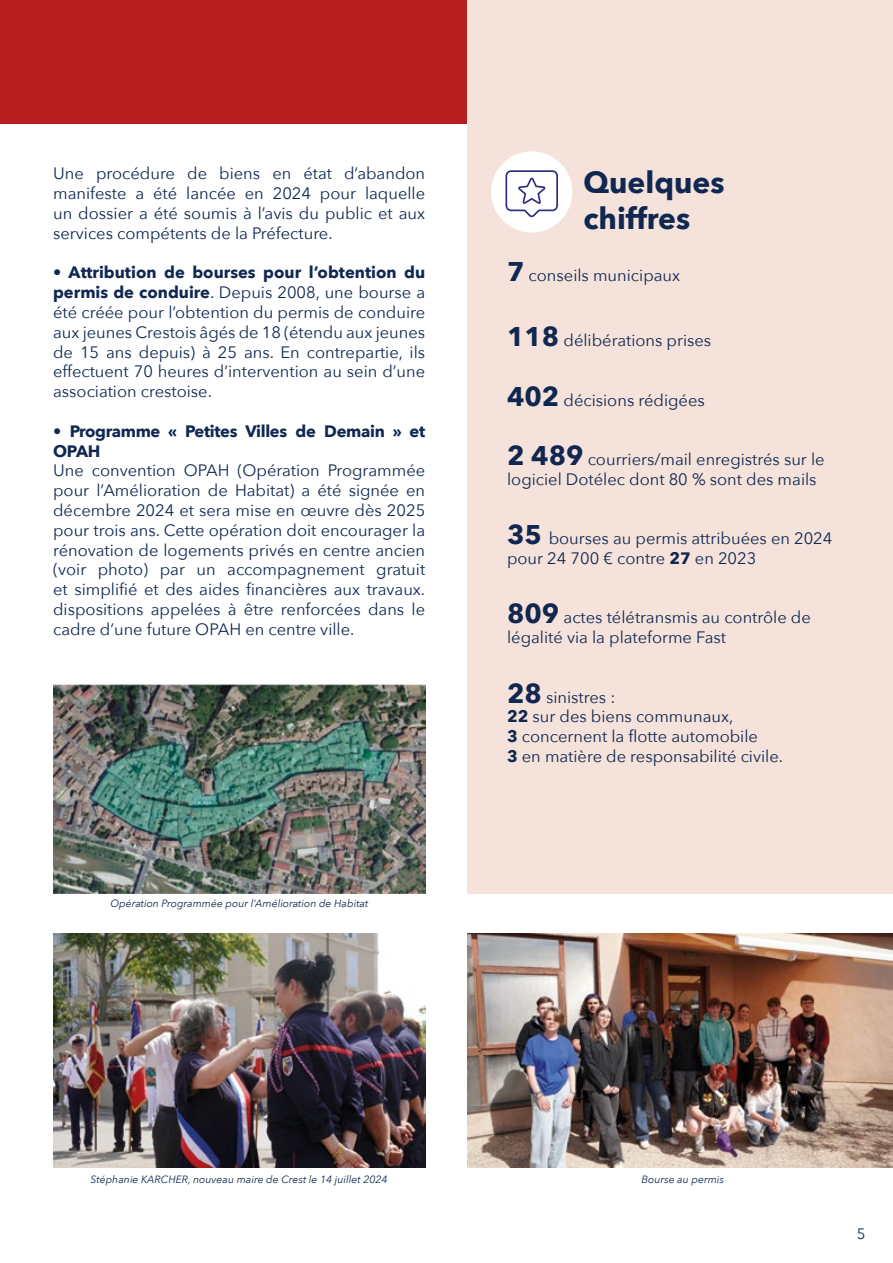
<style>
.page{position:relative;width:893px;height:1263px;background:#fff}
.page>*{position:absolute;margin:0;border:0;box-sizing:border-box;transform-origin:0 0}
.t1{font:700 30px/36px "Avenir Next";color:#102851}
.t2{font:16.5px/19.8px "Avenir Next";color:#102851}
.t3{font:700 16.5px/19.8px "Avenir Next";letter-spacing:-.02em;color:#102851}
.t4{font:15px "Avenir Next";color:#102851}
.t5{font:italic 10.5px "Avenir Next";color:#102851}
.s1{font-weight:700}
.s2{font-weight:700;font-size:27px}
</style>
<div class="page">
<div style="left:0;top:0;width:893px;height:123px;background:#b51f1f"></div>
<div style="left:468px;top:0;width:425px;height:893px;background:#f5e2da"></div>
<div style="left:491px;top:151px;width:81px;height:82px;background:#fff;border-radius:50%"></div>
<svg style="left:505px;top:170px;width:53px;height:47px"></svg>
<img style="left:468px;top:934px;width:425px;height:234px">
<img style="left:53px;top:934px;width:372px;height:234px">
<img style="left:53px;top:684px;width:372px;height:209px">
<p class="t2" style="left:53px;top:163px;width:374px;text-align:justify">Une procédure de biens en état d’abandon manifeste a été lancée en 2024 pour laquelle un dossier a été soumis à l’avis du public et aux services compétents de la Préfecture.</p>
<p class="t2" style="left:53px;top:262px;width:374px;text-align:justify"><span class="s1">• Attribution de bourses pour l’obtention du permis de conduire</span>. Depuis 2008, une bourse a été créée pour l’obtention du permis de conduire aux jeunes Crestois âgés de 18 (étendu aux jeunes de 15 ans depuis) à 25 ans. En contrepartie, ils effectuent 70 heures d’intervention au sein d’une association crestoise.</p>
<p class="t3" style="left:53px;top:421px;width:374px">• Programme « Petites Villes de Demain » et<br>OPAH</p>
<p class="t2" style="left:53px;top:460px;width:374px;text-align:justify">Une convention OPAH (Opération Programmée pour l’Amélioration de Habitat) a été signée en décembre 2024 et sera mise en œuvre dès 2025 pour trois ans. Cette opération doit encourager la rénovation de logements privés en centre ancien (voir photo) par un accompagnement gratuit et simplifié et des aides financières aux travaux. dispositions appelées à être renforcées dans le cadre d’une future OPAH en centre ville.</p>
<p class="t5" style="left:111px;top:895px;width:259px">Opération Programmée pour l’Amélioration de Habitat</p>
<h1 class="t1" style="left:583px;top:164px;width:143px">Quelques chiffres</h1>
<p class="t2" style="left:507px;top:265px;width:175px"><span class="s2">7</span> conseils municipaux</p>
<p class="t2" style="left:507px;top:330px;width:206px"><span class="s2">118</span> délibérations prises</p>
<p class="t2" style="left:507px;top:389px;width:199px"><span class="s2">402</span> décisions rédigées</p>
<p class="t2" style="left:507px;top:449px;width:319px"><span class="s2">2 489</span> courriers/mail enregistrés sur le logiciel Dotélec dont 80 % sont des mails</p>
<p class="t2" style="left:507px;top:528px;width:327px"><span class="s2">35</span> bourses au permis attribuées en 2024 pour 24 700 € contre <span class="s1">27</span> en 2023</p>
<p class="t2" style="left:507px;top:607px;width:305px"><span class="s2">809</span> actes télétransmis au contrôle de légalité via la plateforme Fast</p>
<p class="t2" style="left:507px;top:686px;width:278px"><span class="s2">28</span> sinistres :<br><span class="s1">22</span> sur des biens communaux,<br><span class="s1">3</span> concernent la flotte automobile<br><span class="s1">3</span> en matière de responsabilité civile.</p>
<p class="t5" style="left:91px;top:1170px;width:299px">Stéphanie KARCHER, nouveau maire de Crest le 14 juillet 2024</p>
<p class="t5" style="left:642px;top:1171px;width:84px">Bourse au permis</p>
<p class="t4" style="left:857px;top:1221px;width:10px">5</p>
</div>
